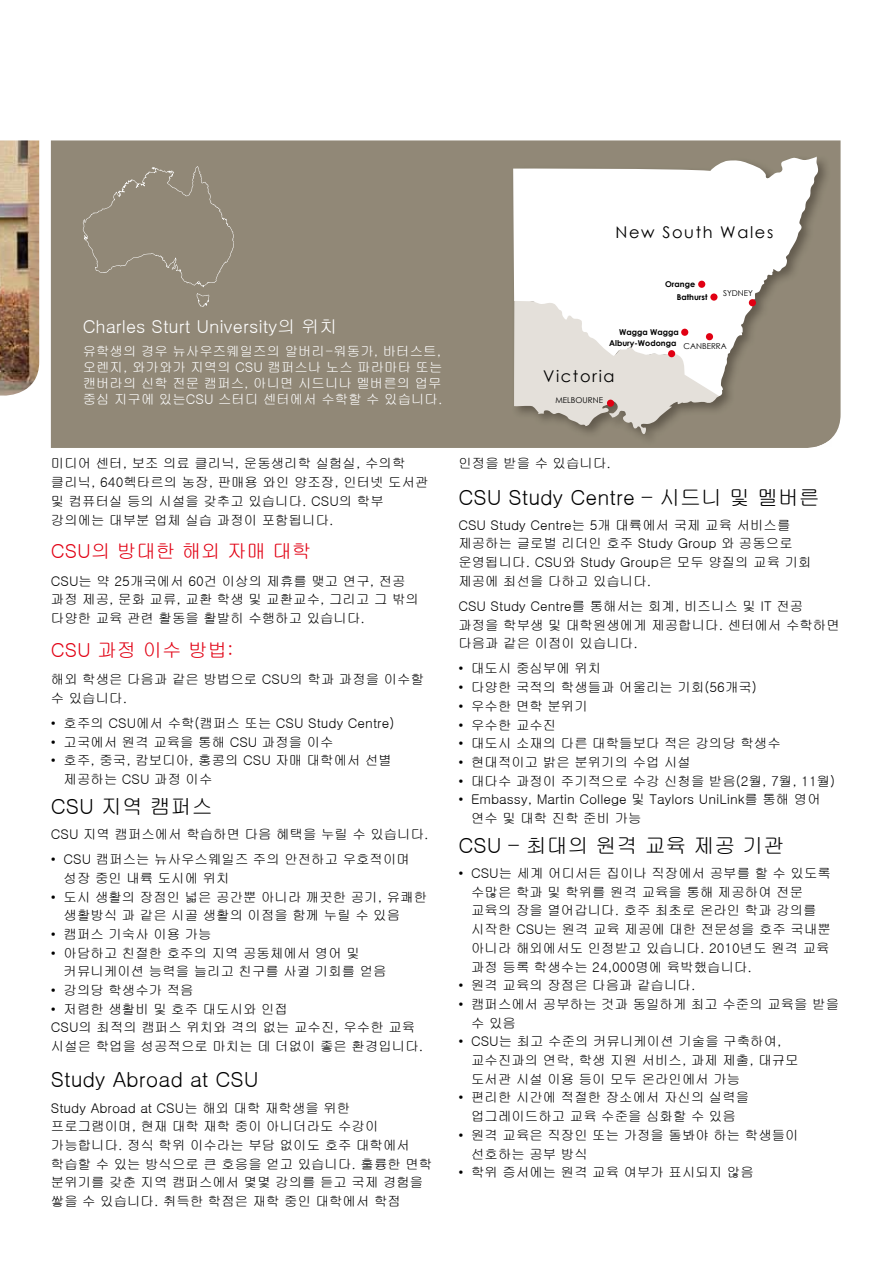
<style>
.page{position:relative;width:893px;height:1263px;background:#fff}
.page>*{position:absolute;margin:0;border:0;box-sizing:border-box;transform-origin:0 0}
.t1{font:21px "Gulim";color:#000}
.t2{font:19.5px "Gulim";color:#e10013}
.t3{font:18px "Gulim";color:#fff}
.t4{font:16.2px "Century Gothic";letter-spacing:.1em;color:#000}
.t5{font:13.5px/18.8px "Gulim";color:#000}
.t6{font:13.5px/16.2px "Gulim";color:#fff;text-align:justify}
.t7{font:700 8.1px "Century Gothic";color:#000}
.t8{font:8.1px "Century Gothic";color:#000}
</style>
<div class="page">
<img style="left:0;top:140px;width:39px;height:256px">
<div style="left:51px;top:140px;width:790px;height:308px;background:#918877"></div>
<div style="left:511px;top:154px;width:320px;height:292px;background:#918877"></div>
<svg style="left:514px;top:396px;width:207px;height:39px;background:#aca59a"></svg>
<svg style="left:513px;top:157px;width:305px;height:239px"></svg>
<div style="left:681px;top:329px;width:7px;height:7px;background:#e10013;border-radius:50%"></div>
<div style="left:668px;top:350px;width:7px;height:7px;background:#e10013;border-radius:50%"></div>
<div style="left:607px;top:400px;width:7px;height:7px;background:#e10013;border-radius:50%"></div>
<div style="left:706px;top:333px;width:7px;height:7px;background:#e10013;border-radius:50%"></div>
<div style="left:698px;top:281px;width:7px;height:7px;background:#e10013;border-radius:50%"></div>
<div style="left:710px;top:293px;width:7px;height:8px;background:#e10013;border-radius:50%"></div>
<div style="left:749px;top:299px;width:7px;height:7px;background:#e10013;border-radius:50%"></div>
<div style="left:83px;top:166px;width:151px;height:141px;background:#918877"></div>
<h3 class="t3" style="left:83px;top:318px;width:256px">Charles Sturt University의 위치</h3>
<p class="t6" style="left:83px;top:343px;width:361px">유학생의 경우 뉴사우즈웨일즈의 알버리-워동가, 바터스트, 오렌지, 와가와가 지역의 CSU 캠퍼스나 노스 파라마타 또는 캔버라의 신학 전문 캠퍼스, 아니면 시드니나 멜버른의 업무 중심 지구에 있는CSU 스터디 센터에서 수학할 수 있습니다.</p>
<p class="t4" style="left:616px;top:221px;width:159px">New South Wales</p>
<p class="t7" style="left:665px;top:278px;width:32px">Orange</p>
<p class="t7" style="left:677px;top:291px;width:32px">Bathurst</p>
<p class="t7" style="left:619px;top:326px;width:61px">Wagga Wagga</p>
<p class="t8" style="left:723px;top:287px;width:31px">SYDNEY</p>
<p class="t7" style="left:609px;top:337px;width:69px">Albury-Wodonga</p>
<p class="t8" style="left:684px;top:340px;width:45px">CANBERRA</p>
<p class="t4" style="left:543px;top:365px;width:73px">Victoria</p>
<p class="t8" style="left:555px;top:394px;width:49px">MELBOURNE</p>
<p class="t5" style="left:51px;top:454px;width:379px">미디어 센터, 보조 의료 클리닉, 운동생리학 실험실, 수의학 클리닉, 640헥타르의 농장, 판매용 와인 양조장, 인터넷 도서관 및 컴퓨터실 등의 시설을 갖추고 있습니다. CSU의 학부 강의에는 대부분 업체 실습 과정이 포함됩니다.</p>
<h2 class="t2" style="left:51px;top:542px;width:262px">CSU의 방대한 해외 자매 대학</h2>
<p class="t5" style="left:51px;top:571px;width:370px">CSU는 약 25개국에서 60건 이상의 제휴를 맺고 연구, 전공 과정 제공, 문화 교류, 교환 학생 및 교환교수, 그리고 그 밖의 다양한 교육 관련 활동을 활발히 수행하고 있습니다.</p>
<h2 class="t2" style="left:51px;top:640px;width:184px">CSU 과정 이수 방법:</h2>
<p class="t5" style="left:51px;top:670px;width:375px">해외 학생은 다음과 같은 방법으로 CSU의 학과 과정을 이수할 수 있습니다.</p>
<p class="t5" style="left:51px;top:714px;width:345px">• 호주의 CSU에서 수학(캠퍼스 또는 CSU Study Centre)</p>
<p class="t5" style="left:51px;top:732px;width:284px">• 고국에서 원격 교육을 통해 CSU 과정을 이수</p>
<p class="t5" style="left:64px;top:751px;width:330px;text-indent:-13px">• 호주, 중국, 캄보디아, 홍콩의 CSU 자매 대학에서 선별 제공하는 CSU 과정 이수</p>
<h1 class="t1" style="left:51px;top:796px;width:163px">CSU 지역 캠퍼스</h1>
<p class="t5" style="left:51px;top:825px;width:379px">CSU 지역 캠퍼스에서 학습하면 다음 혜택을 누릴 수 있습니다.</p>
<p class="t5" style="left:64px;top:850px;width:348px;text-indent:-13px">• CSU 캠퍼스는 뉴사우스웨일즈 주의 안전하고 우호적이며 성장 중인 내륙 도시에 위치</p>
<p class="t5" style="left:64px;top:887px;width:365px;text-indent:-13px">• 도시 생활의 장점인 넓은 공간뿐 아니라 깨끗한 공기, 유쾌한 생활방식 과 같은 시골 생활의 이점을 함께 누릴 수 있음</p>
<p class="t5" style="left:51px;top:925px;width:162px">• 캠퍼스 기숙사 이용 가능</p>
<p class="t5" style="left:64px;top:943px;width:325px;text-indent:-13px">• 아담하고 친절한 호주의 지역 공동체에서 영어 및 커뮤니케이션 능력을 늘리고 친구를 사귈 기회를 얻음</p>
<p class="t5" style="left:51px;top:981px;width:144px">• 강의당 학생수가 적음</p>
<p class="t5" style="left:51px;top:999px;width:374px">• 저렴한 생활비 및 호주 대도시와 인접<br>CSU의 최적의 캠퍼스 위치와 격의 없는 교수진, 우수한 교육 시설은 학업을 성공적으로 마치는 데 더없이 좋은 환경입니다.</p>
<h1 class="t1" style="left:51px;top:1069px;width:209px">Study Abroad at CSU</h1>
<p class="t5" style="left:51px;top:1098px;width:383px">Study Abroad at CSU는 해외 대학 재학생을 위한 프로그램이며, 현재 대학 재학 중이 아니더라도 수강이 가능합니다. 정식 학위 이수라는 부담 없이도 호주 대학에서 학습할 수 있는 방식으로 큰 호응을 얻고 있습니다. 훌륭한 면학 분위기를 갖춘 지역 캠퍼스에서 몇몇 강의를 듣고 국제 경험을 쌓을 수 있습니다. 취득한 학점은 재학 중인 대학에서 학점</p>
<p class="t5" style="left:458px;top:454px;width:154px">인정을 받을 수 있습니다.</p>
<h1 class="t1" style="left:458px;top:487px;width:363px">CSU Study Centre – 시드니 및 멜버른</h1>
<p class="t5" style="left:458px;top:516px;width:355px">CSU Study Centre는 5개 대륙에서 국제 교육 서비스를 제공하는 글로벌 리더인 호주 Study Group 와 공동으로 운영됩니다. CSU와 Study Group은 모두 양질의 교육 기회 제공에 최선을 다하고 있습니다.</p>
<p class="t5" style="left:458px;top:597px;width:383px">CSU Study Centre를 통해서는 회계, 비즈니스 및 IT 전공 과정을 학부생 및 대학원생에게 제공합니다. 센터에서 수학하면 다음과 같은 이점이 있습니다.</p>
<p class="t5" style="left:458px;top:659px;width:144px">• 대도시 중심부에 위치</p>
<p class="t5" style="left:458px;top:678px;width:300px">• 다양한 국적의 학생들과 어울리는 기회(56개국)</p>
<p class="t5" style="left:458px;top:697px;width:131px">• 우수한 면학 분위기</p>
<p class="t5" style="left:458px;top:715px;width:99px">• 우수한 교수진</p>
<p class="t5" style="left:458px;top:734px;width:324px">• 대도시 소재의 다른 대학들보다 적은 강의당 학생수</p>
<p class="t5" style="left:458px;top:753px;width:234px">• 현대적이고 밝은 분위기의 수업 시설</p>
<p class="t5" style="left:458px;top:771px;width:378px">• 대다수 과정이 주기적으로 수강 신청을 받음(2월, 7월, 11월)</p>
<p class="t5" style="left:471px;top:790px;width:351px;text-indent:-13px">• Embassy, Martin College 및 Taylors UniLink를 통해 영어 연수 및 대학 진학 준비 가능</p>
<h1 class="t1" style="left:458px;top:835px;width:327px">CSU – 최대의 원격 교육 제공 기관</h1>
<p class="t5" style="left:471px;top:864px;width:361px;text-indent:-13px">• CSU는 세계 어디서든 집이나 직장에서 공부를 할 수 있도록 수많은 학과 및 학위를 원격 교육을 통해 제공하여 전문 교육의 장을 열어갑니다. 호주 최초로 온라인 학과 강의를 시작한 CSU는 원격 교육 제공에 대한 전문성을 호주 국내뿐 아니라 해외에서도 인정받고 있습니다. 2010년도 원격 교육 과정 등록 학생수는 24,000명에 육박했습니다.</p>
<p class="t5" style="left:458px;top:976px;width:239px">• 원격 교육의 장점은 다음과 같습니다.</p>
<p class="t5" style="left:471px;top:995px;width:369px;text-indent:-13px">• 캠퍼스에서 공부하는 것과 동일하게 최고 수준의 교육을 받을 수 있음</p>
<p class="t5" style="left:471px;top:1032px;width:329px;text-indent:-13px">• CSU는 최고 수준의 커뮤니케이션 기술을 구축하여, 교수진과의 연락, 학생 지원 서비스, 과제 제출, 대규모 도서관 시설 이용 등이 모두 온라인에서 가능</p>
<p class="t5" style="left:458px;top:1088px;width:292px;text-align:center">• 편리한 시간에 적절한 장소에서 자신의 실력을 업그레이드하고 교육 수준을 심화할 수 있음</p>
<p class="t5" style="left:471px;top:1126px;width:329px;text-indent:-13px">• 원격 교육은 직장인 또는 가정을 돌봐야 하는 학생들이 선호하는 공부 방식</p>
<p class="t5" style="left:458px;top:1163px;width:297px">• 학위 증서에는 원격 교육 여부가 표시되지 않음</p>
</div>
